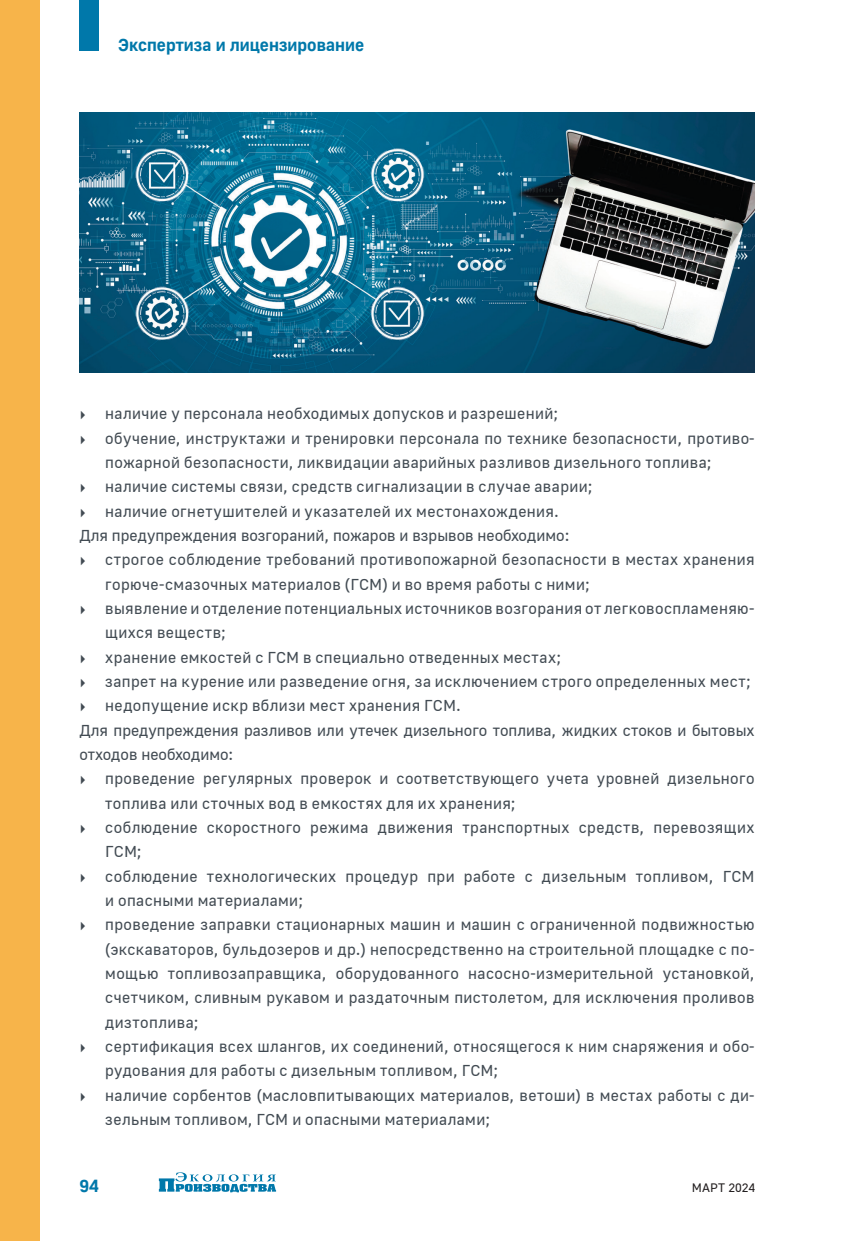
<style>
.page{position:relative;width:844px;height:1241px;background:#fff}
.page>*{position:absolute;margin:0;border:0;box-sizing:border-box;transform-origin:0 0}
.t1{font:700 17.5px "Golos UI";color:#0078aa}
.Подвал_текст{font:15.75px/24.3px "Golos UI";letter-spacing:.025em;color:#424b53}
.Подвал_текст-2{font:15.75px/24.3px "Golos UI";color:#424b53}
.t2{font:12.25px "Golos UI";letter-spacing:.005em;color:#231f20}
.s1{font-family:"Kazimir Text";font-weight:700}
</style>
<div class="page">
<div style="left:0;top:0;width:40px;height:1240px;background:#f7b44a"></div>
<img style="left:79px;top:112px;width:675px;height:261px">
<svg style="left:159px;top:1172px;width:117px;height:20px"></svg>
<div style="left:79px;top:0;width:20px;height:51px;background:#0078aa"></div>
<p class="t1" style="left:118px;top:34px;width:247px">Экспертиза и лицензирование</p>
<p class="Подвал_текст" style="left:79px;top:401px;width:480px"><span class="s1">▸</span> наличие у персонала необходимых допусков и разрешений;</p>
<p class="Подвал_текст" style="left:105px;top:426px;width:650px;text-indent:-26px"><span class="s1">▸</span> обучение, инструктажи и тренировки персонала по технике безопасности, противо&shy;пожарной безопасности, ликвидации аварийных разливов дизельного топлива;</p>
<p class="Подвал_текст" style="left:79px;top:474px;width:514px"><span class="s1">▸</span> наличие системы связи, средств сигнализации в случае аварии;</p>
<p class="Подвал_текст" style="left:79px;top:499px;width:481px"><span class="s1">▸</span> наличие огнетушителей и указателей их местонахождения.</p>
<p class="Подвал_текст-2" style="left:79px;top:523px;width:491px">Для предупреждения возгораний, пожаров и взрывов необходимо:</p>
<p class="Подвал_текст" style="left:105px;top:547px;width:650px;text-indent:-26px"><span class="s1">▸</span> строгое соблюдение требований противопожарной безопасности в местах хранения горюче-смазочных материалов (ГСМ) и во время работы с ними;</p>
<p class="Подвал_текст" style="left:105px;top:596px;width:649px;text-indent:-26px"><span class="s1">▸</span> выявление и отделение потенциальных источников возгорания от легковоспламеняю&shy;щихся веществ;</p>
<p class="Подвал_текст" style="left:79px;top:644px;width:483px"><span class="s1">▸</span> хранение емкостей с ГСМ в специально отведенных местах;</p>
<p class="Подвал_текст" style="left:79px;top:669px;width:672px"><span class="s1">▸</span> запрет на курение или разведение огня, за исключением строго определенных мест;</p>
<p class="Подвал_текст" style="left:79px;top:693px;width:383px"><span class="s1">▸</span> недопущение искр вблизи мест хранения ГСМ.</p>
<p class="Подвал_текст-2" style="left:79px;top:717px;width:676px">Для предупреждения разливов или утечек дизельного топлива, жидких стоков и бытовых отходов необходимо:</p>
<p class="Подвал_текст" style="left:105px;top:766px;width:650px;text-indent:-26px"><span class="s1">▸</span> проведение регулярных проверок и соответствующего учета уровней дизельного топлива или сточных вод в емкостях для их хранения;</p>
<p class="Подвал_текст" style="left:105px;top:815px;width:650px;text-indent:-26px"><span class="s1">▸</span> соблюдение скоростного режима движения транспортных средств, перевозящих<br>ГСМ;</p>
<p class="Подвал_текст" style="left:105px;top:863px;width:650px;text-indent:-26px"><span class="s1">▸</span> соблюдение технологических процедур при работе с дизельным топливом, ГСМ и опасными материалами;</p>
<p class="Подвал_текст" style="left:105px;top:912px;width:650px;text-align:justify;text-indent:-26px"><span class="s1">▸</span> проведение заправки стационарных машин и машин с ограниченной подвижностью (экскаваторов, бульдозеров и др.) непосредственно на строительной площадке с по&shy;мощью топливозаправщика, оборудованного насосно-измерительной установкой, счетчиком, сливным рукавом и раздаточным пистолетом, для исключения проливов дизтоплива;</p>
<p class="Подвал_текст" style="left:105px;top:1033px;width:650px;text-indent:-26px"><span class="s1">▸</span> сертификация всех шлангов, их соединений, относящегося к ним снаряжения и обо&shy;рудования для работы с дизельным топливом, ГСМ;</p>
<p class="Подвал_текст" style="left:105px;top:1082px;width:650px;text-indent:-26px"><span class="s1">▸</span> наличие сорбентов (масловпитывающих материалов, ветоши) в местах работы с ди&shy;зельным топливом, ГСМ и опасными материалами;</p>
<p class="t1" style="left:79px;top:1175px;width:21px">94</p>
<p class="t2" style="left:691px;top:1180px;width:65px">МАРТ 2024</p>
</div>
